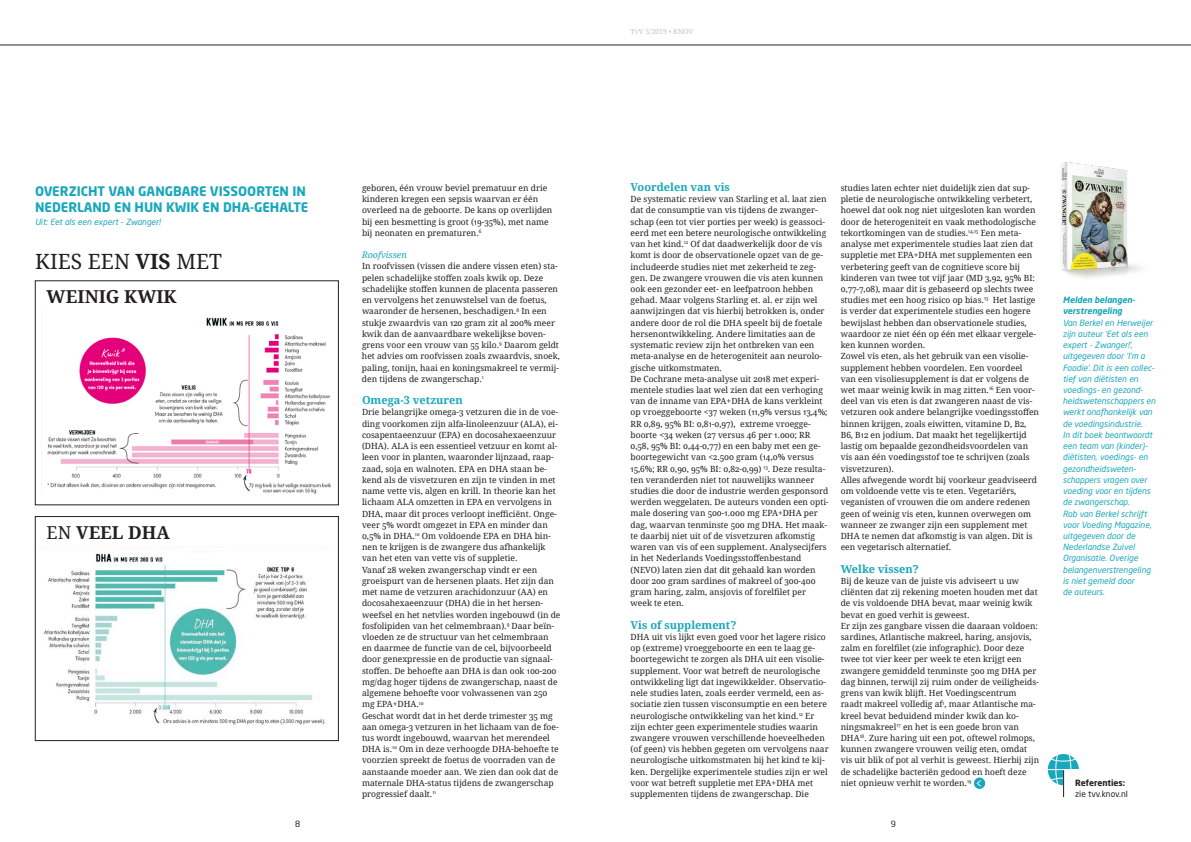
<style>
.page{position:relative;width:1191px;height:842px;background:#fff}
.page>*{position:absolute;margin:0;border:0;box-sizing:border-box;transform-origin:0 0}
.t1{font:21px "Droid Serif Pro";color:#231f20}
.t2{font:700 17.8px "Droid Serif Pro";color:#231f20}
.t3{font:700 13px/16px "Neo Sans Std";color:#19a7bb}
.t4{font:700 11px "Droid Serif Pro";color:#19a7bb}
.t5{font:italic 9px "Droid Serif Pro";color:#19a7bb}
.t6{font:8.5px/11.2px "Droid Serif Pro";color:#231f20}
.t7{font:italic 8.5px/11.2px "Neo Sans Std";color:#19a7bb}
.t8{font:italic 700 8.5px/11.2px "Neo Sans Std";color:#19a7bb}
.t9{font:8.5px "Neo Sans Std";color:#231f20}
.t10{font:700 8.5px "Neo Sans Std";letter-spacing:-.005em;color:#231f20}
.t11{font:7px "Droid Serif Pro";color:#cac2bf}
.s1{font-weight:700}
.s2{font-weight:400}
</style>
<div class="page">
<div style="left:35px;top:281px;width:304px;height:224px;border:1px solid #231f20"></div>
<img style="left:47px;top:317px;width:284px;height:177px">
<div style="left:35px;top:516px;width:304px;height:225px;border:1px solid #231f20"></div>
<img style="left:44px;top:553px;width:282px;height:172px">
<img style="left:1061px;top:163px;width:80px;height:115px">
<hr style="left:0;top:45px;width:595px;height:1px;background:#231f20">
<hr style="left:595px;top:45px;width:596px;height:1px;background:#231f20">
<svg style="left:973px;top:777px;width:12px;height:12px"></svg>
<svg style="left:1047px;top:754px;width:32px;height:43px"></svg>
<svg style="left:977px;top:780px;width:4px;height:6px"></svg>
<p class="t11" style="left:630px;top:26px;width:64px">TvV 5/2019 • KNOV</p>
<h3 class="t3" style="left:35px;top:183px;width:275px">OVERZICHT VAN GANGBARE VISSOORTEN IN<br>NEDERLAND EN HUN KWIK EN DHA-GEHALTE</h3>
<p class="t7" style="left:35px;top:216px;width:127px">Uit: Eet als een expert - Zwanger!</p>
<h1 class="t1" style="left:35px;top:247px;width:188px">KIES EEN <span class="s1">VIS</span> MET</h1>
<h2 class="t2" style="left:47px;top:284px;width:132px">WEINIG KWIK</h2>
<h2 class="t2" style="left:47px;top:520px;width:125px"><span class="s2">EN</span> VEEL DHA</h2>
<p class="t6" style="left:362px;top:182px;width:192px">geboren, één vrouw beviel prematuur en drie kinderen kregen een sepsis waarvan er één overleed na de geboorte. De kans op overlijden bij een besmetting is groot (19-35%), met name bij neonaten en prematuren.<sup>6</sup></p>
<p class="t5" style="left:362px;top:249px;width:46px">Roofvissen</p>
<p class="t6" style="left:362px;top:261px;width:199px">In roofvissen (vissen die andere vissen eten) sta&shy;pelen schadelijke stoffen zoals kwik op. Deze schadelijke stoffen kunnen de placenta passeren en vervolgens het zenuwstelsel van de foetus, waaronder de hersenen, beschadigen.<sup>8</sup> In een stukje zwaardvis van 120 gram zit al 200% meer kwik dan de aanvaardbare wekelijkse boven&shy;grens voor een vrouw van 55 kilo.<sup>9</sup> Daarom geldt het advies om roofvissen zoals zwaardvis, snoek, paling, tonijn, haai en koningsmakreel te vermij&shy;den tijdens de zwangerschap.<sup>1</sup></p>
<p class="t4" style="left:362px;top:393px;width:102px">Omega-3 vetzuren</p>
<p class="t6" style="left:362px;top:407px;width:200px">Drie belangrijke omega-3 vetzuren die in de voe&shy;ding voorkomen zijn alfa-linoleenzuur (ALA), ei&shy;cosapentaeenzuur (EPA) en docosahexaeenzuur (DHA). ALA is een essentieel vetzuur en komt al&shy;leen voor in planten, waaronder lijnzaad, raap&shy;zaad, soja en walnoten. EPA en DHA staan be&shy;kend als de visvetzuren en zijn te vinden in met name vette vis, algen en krill. In theorie kan het lichaam ALA omzetten in EPA en vervolgens in DHA, maar dit proces verloopt inefficiënt. Onge&shy;veer 5% wordt omgezet in EPA en minder dan 0,5% in DHA.<sup>10</sup> Om voldoende EPA en DHA bin&shy;nen te krijgen is de zwangere dus afhankelijk van het eten van vette vis of suppletie.<br>Vanaf 28 weken zwangerschap vindt er een groeispurt van de hersenen plaats. Het zijn dan met name de vetzuren arachidonzuur (AA) en docosahexaeenzuur (DHA) die in het hersen&shy;weefsel en het netvlies worden ingebouwd (in de fosfolipiden van het celmembraan).<sup>9</sup> Daar beïn&shy;vloeden ze de structuur van het celmembraan en daarmee de functie van de cel, bijvoorbeeld door genexpressie en de productie van signaal&shy;stoffen. De behoefte aan DHA is dan ook 100-200 mg/dag hoger tijdens de zwangerschap, naast de algemene behoefte voor volwassenen van 250 mg EPA+DHA.<sup>10<br></sup>Geschat wordt dat in het derde trimester 35 mg aan omega-3 vetzuren in het lichaam van de foe&shy;tus wordt ingebouwd, waarvan het merendeel DHA is.<sup>10</sup> Om in deze verhoogde DHA-behoefte te voorzien spreekt de foetus de voorraden van de aanstaande moeder aan. We zien dan ook dat de maternale DHA-status tijdens de zwangerschap progressief daalt.<sup>11</sup></p>
<p class="t4" style="left:630px;top:179px;width:101px">Voordelen van vis</p>
<p class="t6" style="left:630px;top:193px;width:200px">De systematic review van Starling et al. laat zien dat de consumptie van vis tijdens de zwanger&shy;schap (een tot vier porties per week) is geassoci&shy;eerd met een betere neurologische ontwikkeling van het kind.<sup>12</sup> Of dat daadwerkelijk door de vis komt is door de observationele opzet van de ge&shy;ïncludeerde studies niet met zekerheid te zeg&shy;gen. De zwangere vrouwen die vis aten kunnen ook een gezonder eet- en leefpatroon hebben gehad. Maar volgens Starling et. al. er zijn wel aanwijzingen dat vis hierbij betrokken is, onder andere door de rol die DHA speelt bij de foetale hersenontwikkeling. Andere limitaties aan de systematic review zijn het ontbreken van een meta-analyse en de heterogeniteit aan neurolo&shy;gische uitkomstmaten.<br>De Cochrane meta-analyse uit 2018 met experi&shy;mentele studies laat wel zien dat een verhoging van de inname van EPA+DHA de kans verkleint op vroeggeboorte &lt;37 weken (11,9% versus 13,4%; RR 0,89, 95% BI: 0,81-0,97), extreme vroegge&shy;boorte &lt;34 weken (27 versus 46 per 1.000; RR 0,58, 95% BI: 0,44-0,77) en een baby met een ge&shy;boortegewicht van &lt;2.500 gram (14,0% versus 15,6%; RR 0,90, 95% BI: 0,82-0,99) <sup>13</sup>. Deze resulta&shy;ten veranderden niet tot nauwelijks wanneer studies die door de industrie werden gesponsord werden weggelaten. De auteurs vonden een opti&shy;male dosering van 500-1.000 mg EPA+DHA per dag, waarvan tenminste 500 mg DHA. Het maak&shy;te daarbij niet uit of de visvetzuren afkomstig waren van vis of een supplement. Analysecijfers in het Nederlands Voedingsstoffenbestand (NEVO) laten zien dat dit gehaald kan worden door 200 gram sardines of makreel of 300-400 gram haring, zalm, ansjovis of forelfilet per week te eten.</p>
<p class="t4" style="left:630px;top:617px;width:107px">Vis of supplement?</p>
<p class="t6" style="left:630px;top:631px;width:200px">DHA uit vis lijkt even goed voor het lagere risico op (extreme) vroeggeboorte en een te laag ge&shy;boortegewicht te zorgen als DHA uit een visolie&shy;supplement. Voor wat betreft de neurologische ontwikkeling ligt dat ingewikkelder. Observatio&shy;nele studies laten, zoals eerder vermeld, een as&shy;sociatie zien tussen visconsumptie en een betere neurologische ontwikkeling van het kind.<sup>12</sup> Er zijn echter geen experimentele studies waarin zwangere vrouwen verschillende hoeveelheden (of geen) vis hebben gegeten om vervolgens naar neurologische uitkomstmaten bij het kind te kij&shy;ken. Dergelijke experimentele studies zijn er wel voor wat betreft suppletie met EPA+DHA met supplementen tijdens de zwangerschap. Die</p>
<p class="t6" style="left:840px;top:182px;width:200px">studies laten echter niet duidelijk zien dat sup&shy;pletie de neurologische ontwikkeling verbetert, hoewel dat ook nog niet uitgesloten kan worden door de heterogeniteit en vaak methodologische tekortkomingen van de studies.<sup>14,15</sup> Een meta&shy;analyse met experimentele studies laat zien dat suppletie met EPA+DHA met supplementen een verbetering geeft van de cognitieve score bij kinderen van twee tot vijf jaar (MD 3,92, 95% BI:<br>0,77-7,08), maar dit is gebaseerd op slechts twee studies met een hoog risico op bias.<sup>13</sup> Het lastige is verder dat experimentele studies een hogere bewijslast hebben dan observationele studies, waardoor ze niet één op één met elkaar vergele&shy;ken kunnen worden.<br>Zowel vis eten, als het gebruik van een visolie&shy;supplement hebben voordelen. Een voordeel van een visoliesupplement is dat er volgens de wet maar weinig kwik in mag zitten.<sup>16</sup> Een voor&shy;deel van vis eten is dat zwangeren naast de vis&shy;vetzuren ook andere belangrijke voedingsstoffen binnen krijgen, zoals eiwitten, vitamine D, B2, B6, B12 en jodium. Dat maakt het tegelijkertijd lastig om bepaalde gezondheidsvoordelen van vis aan één voedingsstof toe te schrijven (zoals visvetzuren).<br>Alles afwegende wordt bij voorkeur geadviseerd om voldoende vette vis te eten. Vegetariërs, veganisten of vrouwen die om andere redenen geen of weinig vis eten, kunnen overwegen om wanneer ze zwanger zijn een supplement met DHA te nemen dat afkomstig is van algen. Dit is een vegetarisch alternatief.</p>
<p class="t4" style="left:840px;top:561px;width:80px">Welke vissen?</p>
<p class="t6" style="left:840px;top:575px;width:200px">Bij de keuze van de juiste vis adviseert u uw cliënten dat zij rekening moeten houden met dat de vis voldoende DHA bevat, maar weinig kwik bevat en goed verhit is geweest.<br>Er zijn zes gangbare vissen die daaraan voldoen: sardines, Atlantische makreel, haring, ansjovis, zalm en forelfilet (zie infographic). Door deze twee tot vier keer per week te eten krijgt een zwangere gemiddeld tenminste 500 mg DHA per dag binnen, terwijl zij ruim onder de veiligheids&shy;grens van kwik blijft. Het Voedingscentrum raadt makreel volledig af<sup>1</sup>, maar Atlantische ma&shy;kreel bevat beduidend minder kwik dan ko&shy;ningsmakreel<sup>17</sup> en het is een goede bron van DHA<sup>18</sup>. Zure haring uit een pot, oftewel rolmops, kunnen zwangere vrouwen veilig eten, omdat vis uit blik of pot al verhit is geweest. Hierbij zijn de schadelijke bacteriën gedood en hoeft deze niet opnieuw verhit te worden.<sup>19</sup></p>
<p class="t9" style="left:295px;top:819px;width:7px">8</p>
<p class="t9" style="left:890px;top:819px;width:7px">9</p>
<p class="t8" style="left:1062px;top:294px;width:74px">Melden belangen&shy;verstrengeling</p>
<p class="t7" style="left:1062px;top:317px;width:94px">Van Berkel en Herweijer zijn auteur ‘Eet als een expert - Zwanger!’, uitgegeven door ‘I’m a<br>Foodie’. Dit is een collec&shy;tief van diëtisten en voedings- en gezond&shy;heidswetenschappers en werkt onafhankelijk van de voedingsindustrie.<br>In dit boek beantwoordt een team van (kinder)- diëtisten, voedings- en gezondheidsweten&shy;schappers vragen over voeding voor en tijdens de zwangerschap.<br>Rob van Berkel schrijft voor Voeding Magazine, uitgegeven door de<br>Nederlandse Zuivel<br>Organisatie. Overige belangenverstrengeling is niet gemeld door<br>de auteurs.</p>
<p class="t10" style="left:1075px;top:777px;width:51px">Referenties:</p>
<p class="t9" style="left:1075px;top:789px;width:54px">zie tvv.knov.nl</p>
</div>
